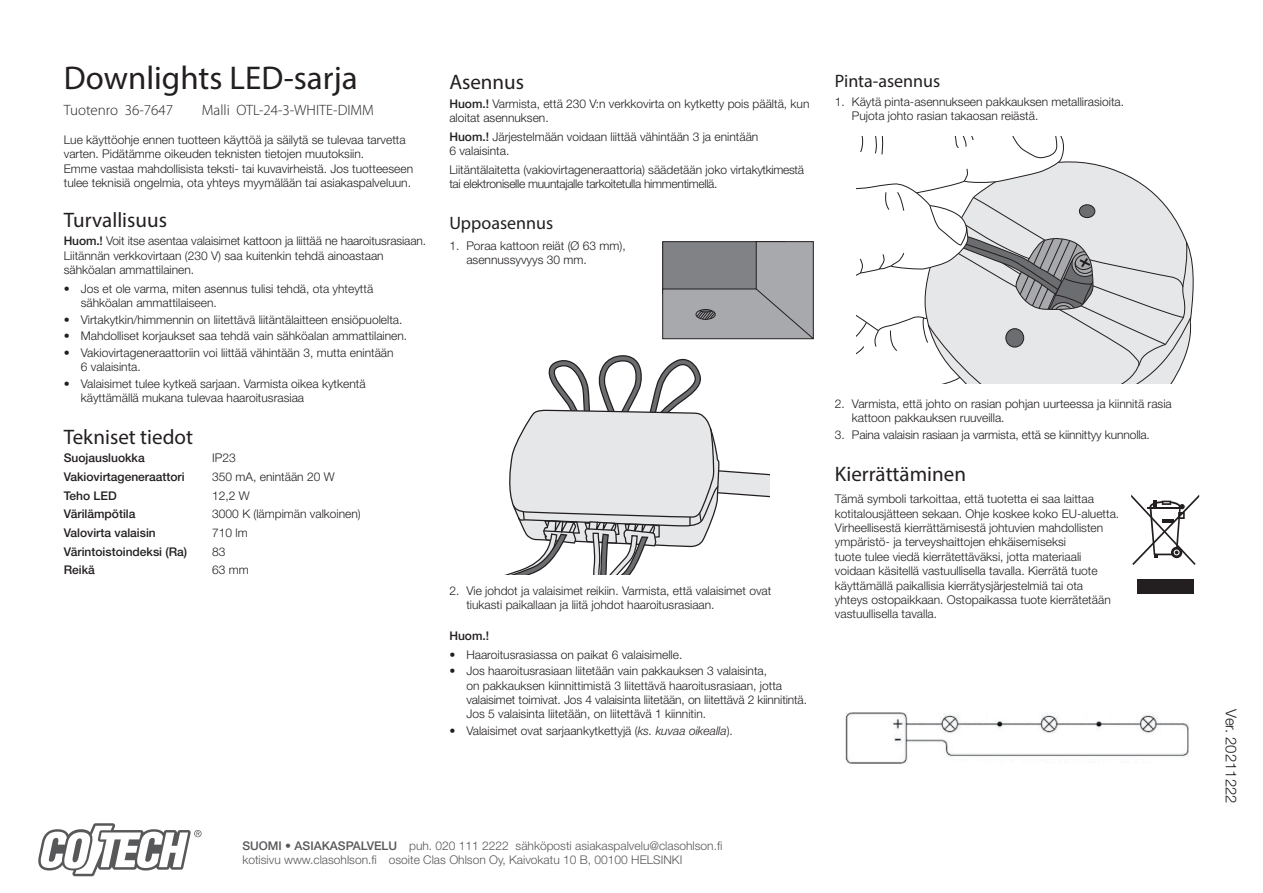
<style>
.page{position:relative;width:1263px;height:893px;background:#fff}
.page>*{position:absolute;margin:0;border:0;box-sizing:border-box;transform-origin:0 0}
.t1{font:33px "Myriad Pro";color:#231f20}
.t2{font:21px "Myriad Pro";color:#231f20}
.t3{font:18px "Myriad Pro";color:#231f20}
.t4{font:300 15px "Myriad Pro";color:#231f20}
.t5{font:300 15px "Helvetica Neue LT Std";color:#231f20}
.t6{font:300 12px/14.4px "Helvetica Neue LT Std";color:#231f20}
.t7{font:300 12px/14.4px "Helvetica Neue LT Std";color:#57585a}
.t8{font:300 12px/14.4px "Helvetica Neue LT Std";letter-spacing:-.025em;color:#231f20}
.t9{font:500 12px "Helvetica Neue LT Std";color:#231f20}
.s1{font-weight:500}
.s2{font-style:italic}
</style>
<div class="page">
<svg style="left:38px;top:823px;width:164px;height:53px"></svg>
<svg style="left:1131px;top:494px;width:68px;height:71px"></svg>
<div style="left:1137px;top:579px;width:56px;height:14px;background:#231f20"></div>
<svg style="left:856px;top:136px;width:336px;height:248px"></svg>
<img style="left:846px;top:712px;width:342px;height:52px">
<svg style="left:505px;top:355px;width:264px;height:220px"></svg>
<svg style="left:662px;top:241px;width:152px;height:98px;background:#95969a"></svg>
<div style="left:696px;top:309px;width:19px;height:11px;border:1px solid #231f20;border-radius:50%"></div>
<h1 class="t1" style="left:64px;top:57px;width:295px">Downlights LED-sarja</h1>
<p class="t4" style="left:64px;top:102px;width:111px">Tuotenro 36-7647</p>
<p class="t4" style="left:202px;top:102px;width:174px">Malli OTL-24-3-WHITE-DIMM</p>
<p class="t6" style="left:64px;top:132px;width:351px">Lue käyttöohje ennen tuotteen käyttöä ja säilytä se tulevaa tarvetta varten. Pidätämme oikeuden teknisten tietojen muutoksiin.<br>Emme vastaa mahdollisista teksti- tai kuvavirheistä. Jos tuotteeseen tulee teknisiä ongelmia, ota yhteys myymälään tai asiakaspalveluun.</p>
<h2 class="t2" style="left:64px;top:207px;width:105px">Turvallisuus</h2>
<p class="t6" style="left:64px;top:234px;width:364px"><span class="s1">Huom.!</span> Voit itse asentaa valaisimet kattoon ja liittää ne haaroitusrasiaan.<br>Liitännän verkkovirtaan (230 V) saa kuitenkin tehdä ainoastaan sähköalan ammattilainen.</p>
<p class="t6" style="left:81px;top:281px;width:294px;text-indent:-17px">• Jos et ole varma, miten asennus tulisi tehdä, ota yhteyttä sähköalan ammattilaiseen.</p>
<p class="t6" style="left:64px;top:312px;width:340px">• Virtakytkin/himmennin on liitettävä liitäntälaitteen ensiöpuolelta.</p>
<p class="t6" style="left:64px;top:328px;width:345px">• Mahdolliset korjaukset saa tehdä vain sähköalan ammattilainen.</p>
<p class="t6" style="left:81px;top:345px;width:314px;text-indent:-17px">• Vakiovirtageneraattoriin voi liittää vähintään 3, mutta enintään<br>6 valaisinta.</p>
<p class="t6" style="left:81px;top:376px;width:286px;text-indent:-17px">• Valaisimet tulee kytkeä sarjaan. Varmista oikea kytkentä käyttämällä mukana tulevaa haaroitusrasiaa</p>
<h2 class="t2" style="left:64px;top:424px;width:131px">Tekniset tiedot</h2>
<p class="t9" style="left:64px;top:451px;width:82px">Suojausluokka</p>
<p class="t6" style="left:212px;top:451px;width:25px">IP23</p>
<p class="t9" style="left:64px;top:470px;width:122px">Vakiovirtageneraattori</p>
<p class="t6" style="left:212px;top:469px;width:124px">350 mA, enintään 20 W</p>
<p class="t9" style="left:64px;top:488px;width:54px">Teho LED</p>
<p class="t6" style="left:212px;top:488px;width:39px">12,2 W</p>
<p class="t9" style="left:64px;top:507px;width:73px">Värilämpötila</p>
<p class="t6" style="left:212px;top:507px;width:150px">3000 K (lämpimän valkoinen)</p>
<p class="t9" style="left:64px;top:526px;width:94px">Valovirta valaisin</p>
<p class="t6" style="left:212px;top:525px;width:37px">710 lm</p>
<p class="t9" style="left:64px;top:544px;width:125px">Värintoistoindeksi (Ra)</p>
<p class="t6" style="left:212px;top:544px;width:15px">83</p>
<p class="t9" style="left:64px;top:563px;width:33px">Reikä</p>
<p class="t6" style="left:212px;top:563px;width:38px">63 mm</p>
<h2 class="t2" style="left:449px;top:69px;width:76px">Asennus</h2>
<p class="t6" style="left:449px;top:96px;width:362px"><span class="s1">Huom.!</span> Varmista, että 230 V:n verkkovirta on kytketty pois päältä, kun aloitat asennuksen.</p>
<p class="t6" style="left:449px;top:129px;width:310px"><span class="s1">Huom.!</span> Järjestelmään voidaan liittää vähintään 3 ja enintään<br>6 valaisinta.</p>
<p class="t8" style="left:449px;top:162px;width:356px">Liitäntälaitetta (vakiovirtageneraattoria) säädetään joko virtakytkimestä tai elektroniselle muuntajalle tarkoitetulla himmentimellä.</p>
<h3 class="t3" style="left:449px;top:211px;width:105px">Uppoasennus</h3>
<p class="t6" style="left:466px;top:238px;width:161px;text-indent:-17px">1. Poraa kattoon reiät (Ø 63 mm), asennussyvyys 30 mm.</p>
<p class="t6" style="left:466px;top:583px;width:307px;text-indent:-17px">2. Vie johdot ja valaisimet reikiin. Varmista, että valaisimet ovat tiukasti paikallaan ja liitä johdot haaroitusrasiaan.</p>
<p class="t9" style="left:449px;top:629px;width:41px">Huom.!</p>
<p class="t6" style="left:449px;top:647px;width:235px">• Haaroitusrasiassa on paikat 6 valaisimelle.</p>
<p class="t6" style="left:466px;top:664px;width:342px;text-indent:-17px">• Jos haaroitusrasiaan liitetään vain pakkauksen 3 valaisinta,<br>on pakkauksen kiinnittimistä 3 liitettävä haaroitusrasiaan, jotta valaisimet toimivat. Jos 4 valaisinta liitetään, on liitettävä 2 kiinnitintä.<br>Jos 5 valaisinta liitetään, on liitettävä 1 kiinnitin.</p>
<p class="t6" style="left:449px;top:723px;width:285px">• Valaisimet ovat sarjaankytkettyjä (<span class="s2">ks. kuvaa oikealla</span>).</p>
<h3 class="t3" style="left:835px;top:70px;width:107px">Pinta-asennus</h3>
<p class="t6" style="left:852px;top:94px;width:274px;text-indent:-17px">1. Käytä pinta-asennukseen pakkauksen metallirasioita.<br>Pujota johto rasian takaosan reiästä.</p>
<p class="t6" style="left:852px;top:396px;width:321px;text-indent:-17px">2. Varmista, että johto on rasian pohjan uurteessa ja kiinnitä rasia kattoon pakkauksen ruuveilla.</p>
<p class="t6" style="left:835px;top:427px;width:317px">3. Paina valaisin rasiaan ja varmista, että se kiinnittyy kunnolla.</p>
<h2 class="t2" style="left:835px;top:461px;width:133px">Kierrättäminen</h2>
<p class="t6" style="left:835px;top:491px;width:286px">Tämä symboli tarkoittaa, että tuotetta ei saa laittaa kotitalousjätteen sekaan. Ohje koskee koko EU-aluetta.<br>Virheellisestä kierrättämisestä johtuvien mahdollisten ympäristö- ja terveyshaittojen ehkäisemiseksi<br>tuote tulee viedä kierrätettäväksi, jotta materiaali voidaan käsitellä vastuullisella tavalla. Kierrätä tuote käyttämällä paikallisia kierrätysjärjestelmiä tai ota yhteys ostopaikkaan. Ostopaikassa tuote kierrätetään vastuullisella tavalla.</p>
<p class="t7" style="left:242px;top:838px;width:481px"><span class="s1">SUOMI • ASIAKASPALVELU</span> puh. 020 111 2222 sähköposti asiakaspalvelu@clasohlson.fi kotisivu www.clasohlson.fi osoite Clas Ohlson Oy, Kaivokatu 10 B, 00100 HELSINKI</p>
<p class="t5" style="left:1240px;top:709px;width:96px;rotate:90deg">Ver. 20211222</p>
</div>
